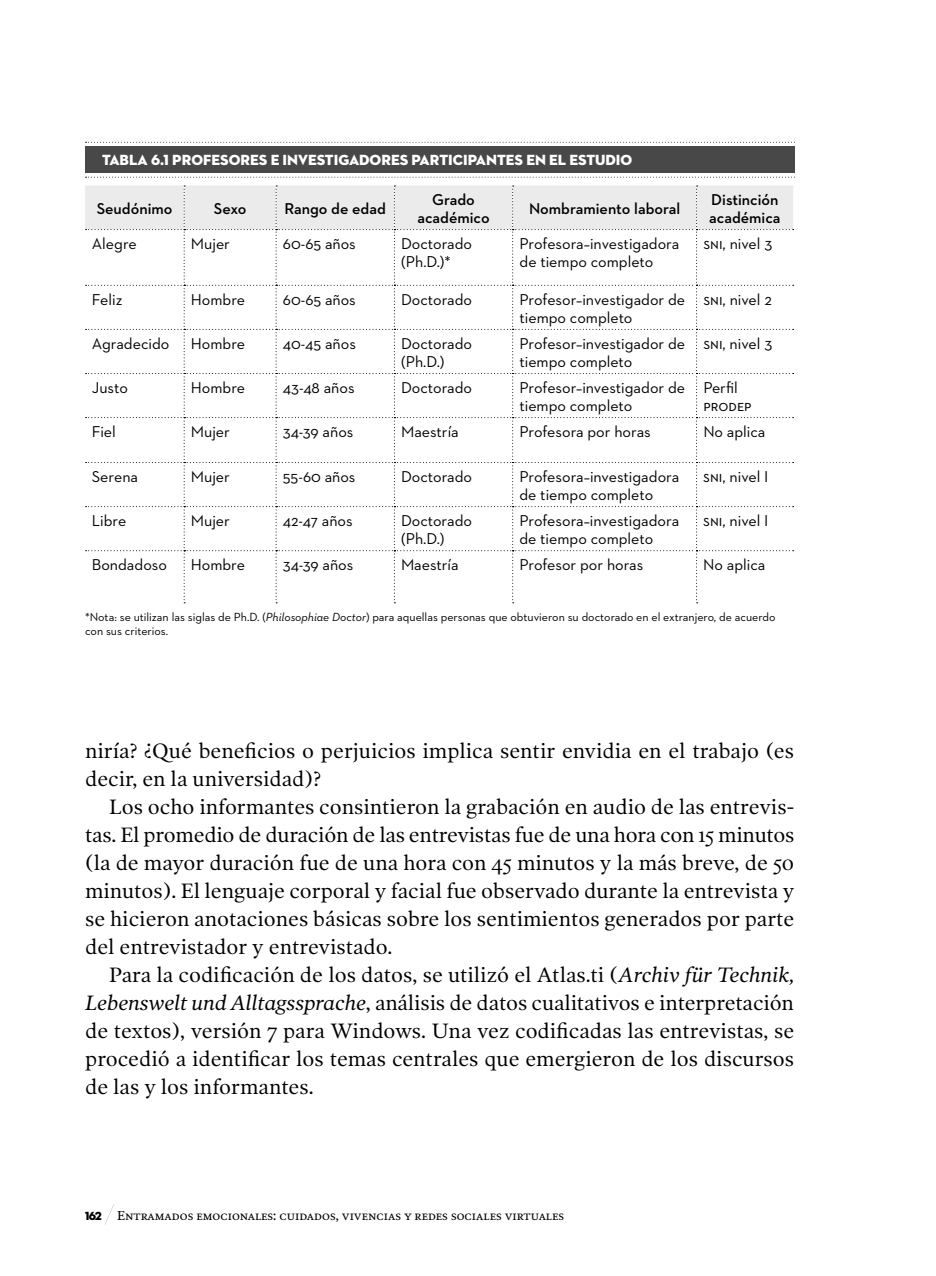
<style>
.page{position:relative;width:936px;height:1276px;background:#fff}
.page>*{position:absolute;margin:0;border:0;box-sizing:border-box;transform-origin:0 0}
.t1{font:21px/28px "Poynter OS Text One";color:#000;text-align:justify}
.t2{font:16px/18px "Neutraface 2 Text";color:#000}
.t3{font:600 16px/18px "Neutraface 2 Text";color:#000;text-align:center}
.t4{font:15px "Neutraface 2 Display Titling";color:#fff}
.t5{font:13px "Poynter OS Text";letter-spacing:.065em;color:#000}
.t6{font:12px/14px "Neutraface 2 Text";color:#000}
.s1{font-style:italic}
.s2{font-family:"Neutraface 2 Display Titling SC850";font-size:12px}
</style>
<div class="page">
<svg style="left:105px;top:1204px;width:9px;height:20px"></svg>
<svg style="left:85px;top:185px;width:708px;height:418px"></svg>
<svg style="left:86px;top:142px;width:709px;height:1px"></svg>
<svg style="left:86px;top:177px;width:709px;height:1px"></svg>
<div style="left:85px;top:147px;width:709px;height:26px;background:#484848"></div>
<p class="t4" style="left:102px;top:151px;width:531px">TABLA 6.1 PROFESORES E INVESTIGADORES PARTICIPANTES EN EL ESTUDIO</p>
<p class="t3" style="left:97px;top:199px;width:77px">Seudónimo</p>
<p class="t3" style="left:214px;top:199px;width:34px">Sexo</p>
<p class="t3" style="left:284px;top:199px;width:103px">Rango de edad</p>
<p class="t3" style="left:417px;top:190px;width:74px">Grado académico</p>
<p class="t3" style="left:529px;top:199px;width:153px">Nombramiento laboral</p>
<p class="t3" style="left:709px;top:190px;width:73px;text-align:left">Distinción académica</p>
<p class="t2" style="left:92px;top:234px;width:46px">Alegre</p>
<p class="t2" style="left:191px;top:234px;width:40px">Mujer</p>
<p class="t2" style="left:283px;top:234px;width:74px">60-65 años</p>
<p class="t2" style="left:401px;top:234px;width:72px">Doctorado (Ph.D.)*</p>
<p class="t2" style="left:519px;top:234px;width:161px">Profesora–investigadora de tiempo completo</p>
<p class="t2" style="left:703px;top:234px;width:70px">sni, nivel 3</p>
<p class="t2" style="left:92px;top:290px;width:32px">Feliz</p>
<p class="t2" style="left:191px;top:290px;width:56px">Hombre</p>
<p class="t2" style="left:283px;top:290px;width:74px">60-65 años</p>
<p class="t2" style="left:401px;top:290px;width:72px">Doctorado</p>
<p class="t2" style="left:519px;top:290px;width:167px">Profesor–investigador de tiempo completo</p>
<p class="t2" style="left:703px;top:290px;width:70px">sni, nivel 2</p>
<p class="t2" style="left:92px;top:334px;width:79px">Agradecido</p>
<p class="t2" style="left:191px;top:334px;width:56px">Hombre</p>
<p class="t2" style="left:283px;top:334px;width:75px">40-45 años</p>
<p class="t2" style="left:401px;top:334px;width:72px">Doctorado (Ph.D.)</p>
<p class="t2" style="left:519px;top:334px;width:167px">Profesor–investigador de tiempo completo</p>
<p class="t2" style="left:703px;top:334px;width:70px">sni, nivel 3</p>
<p class="t2" style="left:92px;top:378px;width:38px">Justo</p>
<p class="t2" style="left:191px;top:378px;width:56px">Hombre</p>
<p class="t2" style="left:283px;top:378px;width:73px">43-48 años</p>
<p class="t2" style="left:401px;top:378px;width:72px">Doctorado</p>
<p class="t2" style="left:519px;top:378px;width:167px">Profesor–investigador de tiempo completo</p>
<p class="t2" style="left:703px;top:378px;width:50px">Perfil prodep</p>
<p class="t2" style="left:92px;top:422px;width:26px">Fiel</p>
<p class="t2" style="left:191px;top:422px;width:40px">Mujer</p>
<p class="t2" style="left:283px;top:422px;width:72px">34-39 años</p>
<p class="t2" style="left:401px;top:422px;width:59px">Maestría</p>
<p class="t2" style="left:519px;top:422px;width:133px">Profesora por horas</p>
<p class="t2" style="left:703px;top:422px;width:64px">No aplica</p>
<p class="t2" style="left:92px;top:467px;width:48px">Serena</p>
<p class="t2" style="left:191px;top:467px;width:40px">Mujer</p>
<p class="t2" style="left:283px;top:467px;width:74px">55-60 años</p>
<p class="t2" style="left:401px;top:467px;width:72px">Doctorado</p>
<p class="t2" style="left:519px;top:467px;width:161px">Profesora–investigadora de tiempo completo</p>
<p class="t2" style="left:703px;top:467px;width:67px">sni, nivel I</p>
<p class="t2" style="left:92px;top:511px;width:36px">Libre</p>
<p class="t2" style="left:191px;top:511px;width:40px">Mujer</p>
<p class="t2" style="left:283px;top:511px;width:71px">42-47 años</p>
<p class="t2" style="left:401px;top:511px;width:72px">Doctorado (Ph.D.)</p>
<p class="t2" style="left:519px;top:511px;width:161px">Profesora–investigadora de tiempo completo</p>
<p class="t2" style="left:703px;top:511px;width:67px">sni, nivel I</p>
<p class="t2" style="left:92px;top:555px;width:77px">Bondadoso</p>
<p class="t2" style="left:191px;top:555px;width:56px">Hombre</p>
<p class="t2" style="left:283px;top:555px;width:72px">34-39 años</p>
<p class="t2" style="left:401px;top:555px;width:59px">Maestría</p>
<p class="t2" style="left:519px;top:555px;width:125px">Profesor por horas</p>
<p class="t2" style="left:703px;top:555px;width:64px">No aplica</p>
<p class="t6" style="left:85px;top:610px;width:692px">*Nota: se utilizan las siglas de Ph.D. (<span class="s1">Philosophiae Doctor</span>) para aquellas personas que obtuvieron su doctorado en el extranjero, de acuerdo con sus criterios.</p>
<p class="t1" style="left:85px;top:736px;width:710px">niría? ¿Qué beneficios o perjuicios implica sentir envidia en el trabajo (es decir, en la universidad)?</p>
<p class="t1" style="left:85px;top:792px;width:711px;text-indent:24px">Los ocho informantes consintieron la grabación en audio de las entrevis&shy;tas. El promedio de duración de las entrevistas fue de una hora con 15 minutos (la de mayor duración fue de una hora con 45 minutos y la más breve, de 50 minutos). El lenguaje corporal y facial fue observado durante la entrevista y se hicieron anotaciones básicas sobre los sentimientos generados por parte del entrevistador y entrevistado.</p>
<p class="t1" style="left:85px;top:960px;width:710px;text-indent:24px">Para la codificación de los datos, se utilizó el Atlas.ti (<span class="s1">Archiv für Technik, Lebenswelt und Alltagssprache</span>, análisis de datos cualitativos e interpretación de textos), versión 7 para Windows. Una vez codificadas las entrevistas, se procedió a identificar los temas centrales que emergieron de los discursos de las y los informantes.</p>
<p class="t5" style="left:85px;top:1207px;width:480px"><span class="s2">162</span> Entramados emocionales: cuidados, vivencias y redes sociales virtuales</p>
</div>
